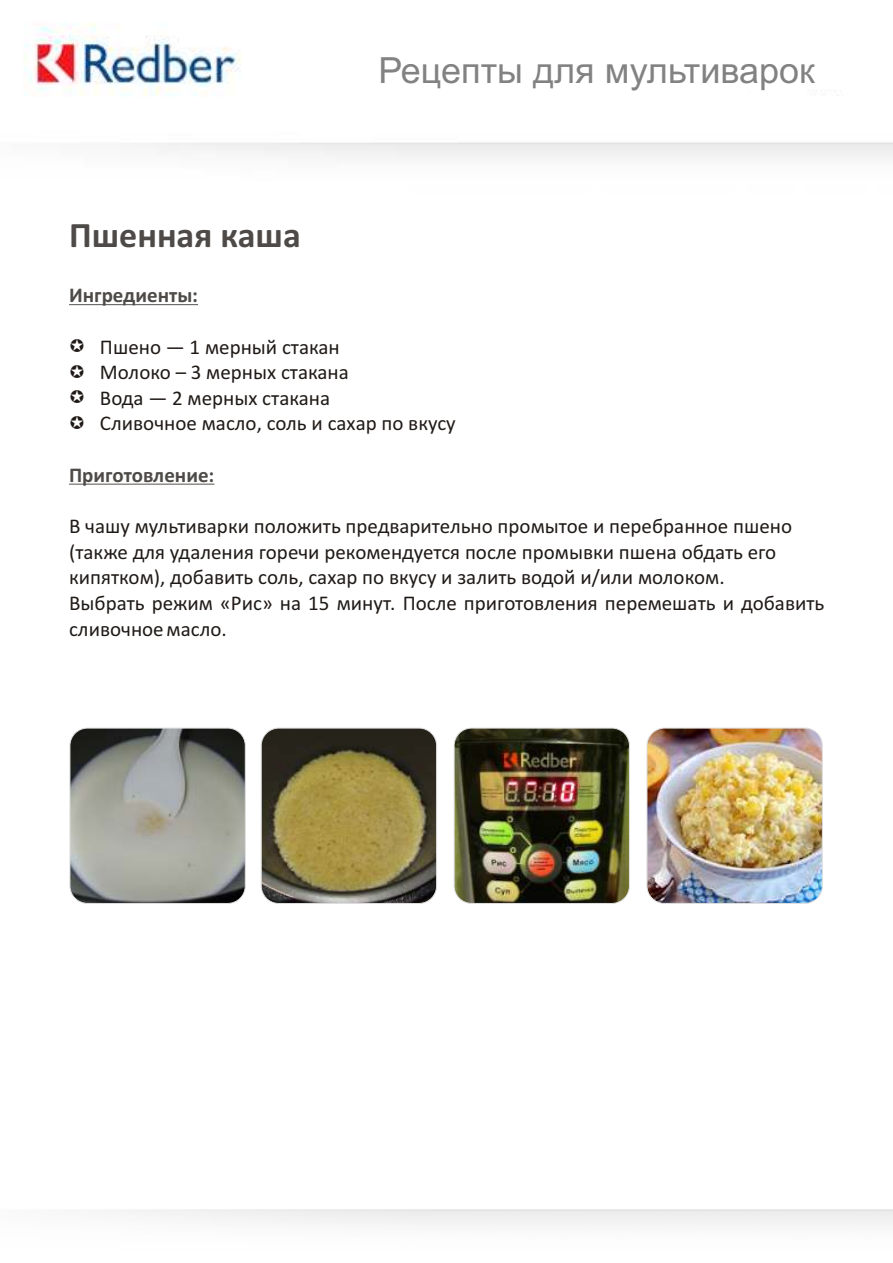
<style>
.page{position:relative;width:893px;height:1263px;background:#fff}
.page>*{position:absolute;margin:0;border:0;box-sizing:border-box;transform-origin:0 0}
.t1{font:36px "Arial";color:#828282}
.t2{font:700 36px "Calibri";color:#4d4a47}
.t3{font:21px/25.7px "Calibri";color:#1f1a17}
.t4{font:700 21px "Calibri";color:#4d4a47}
</style>
<div class="page">
<img style="left:24px;top:23px;width:869px;height:134px">
<hr style="left:69px;top:304px;width:129px;height:1px;background:#4d4a47">
<hr style="left:69px;top:484px;width:145px;height:1px;background:#4d4a47">
<img style="left:70px;top:728px;width:175px;height:175px;border-radius:18px">
<div style="left:70px;top:728px;width:176px;height:176px;border:1px solid #dedede;border-radius:18px"></div>
<img style="left:647px;top:728px;width:175px;height:175px;border-radius:18px">
<div style="left:646px;top:728px;width:177px;height:176px;border:1px solid #dedede;border-radius:18px"></div>
<img style="left:454px;top:728px;width:175px;height:175px;border-radius:18px">
<div style="left:454px;top:728px;width:176px;height:176px;border:1px solid #dedede;border-radius:18px"></div>
<img style="left:261px;top:728px;width:176px;height:175px;border-radius:18px">
<div style="left:261px;top:728px;width:176px;height:176px;border:1px solid #dedede;border-radius:18px"></div>
<h1 class="t2" style="left:69px;top:220px;width:233px">Пшенная каша</h1>
<p class="t4" style="left:69px;top:287px;width:131px">Ингредиенты:</p>
<h1 class="t1" style="left:378px;top:57px;width:438px">Рецепты для мультиварок</h1>
<p class="t3" style="left:100px;top:335px;width:357px">Пшено — 1 мерный стакан<br>Молоко – 3 мерных стакана<br>Вода — 2 мерных стакана<br>Сливочное масло, соль и сахар по вкусу</p>
<p class="t4" style="left:69px;top:466px;width:147px">Приготовление:</p>
<p class="t3" style="left:69px;top:515px;width:757px">В чашу мультиварки положить предварительно промытое и перебранное пшено (также для удаления горечи рекомендуется после промывки пшена обдать его кипятком), добавить соль, сахар по вкусу и залить водой и/или молоком.<br>Выбрать режим «Рис» на 15 минут. После приготовления перемешать и добавить сливочное масло.</p>
</div>
